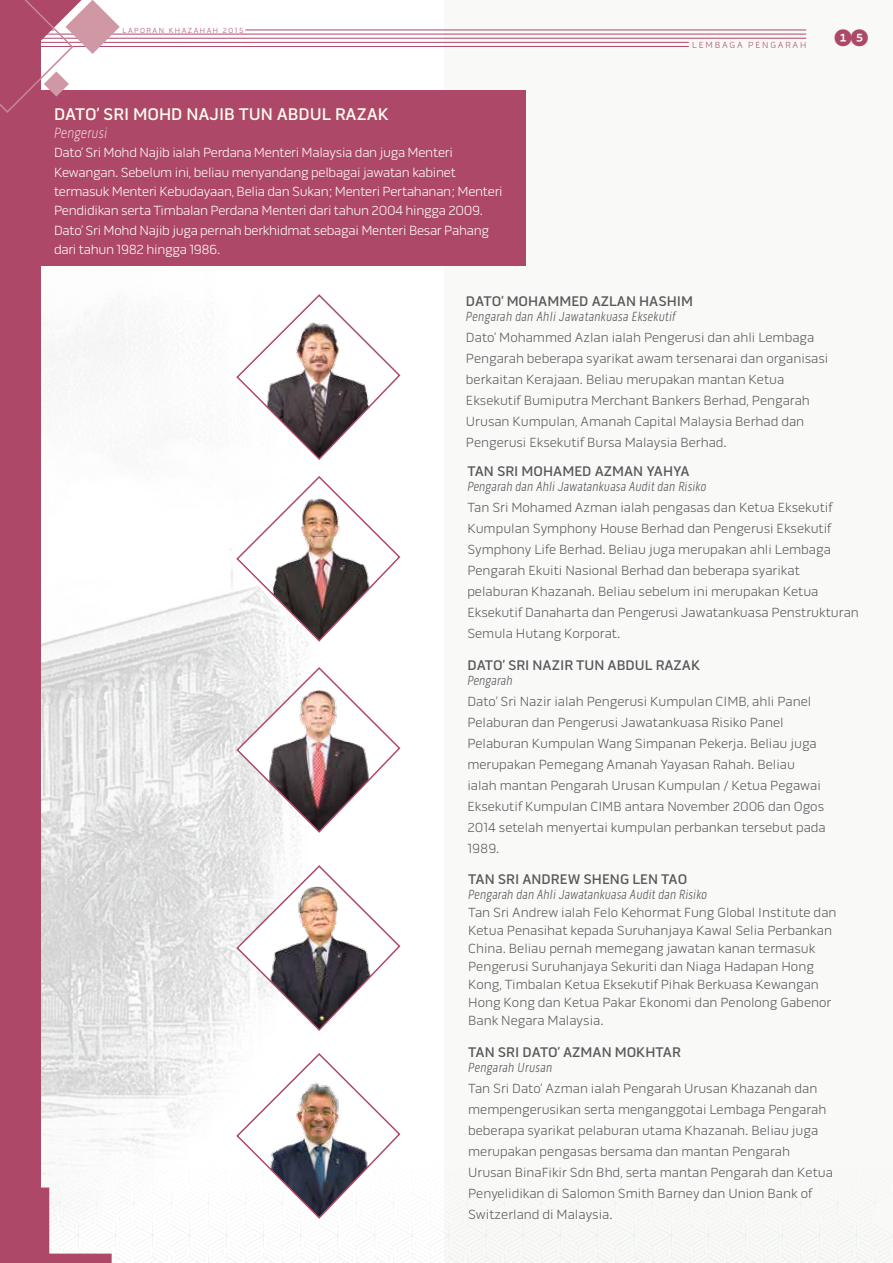
<style>
.page{position:relative;width:893px;height:1263px;background:#fff}
.page>*{position:absolute;margin:0;border:0;box-sizing:border-box;transform-origin:0 0}
.t1{font:18px "Whitney Index Black Round Bd";color:#ae4869}
.t2{font:500 17.25px "Pill Gothic 600 mg";color:#fffdee}
.t3{font:15px "Pill Gothic 300 mg Thin Obliq";color:#fff}
.t4{font:500 14.25px "Pill Gothic 600 mg";color:#58595b}
.t5{font:300 13.5px/21px "Pill Gothic 600 mg";color:#58595b}
.t6{font:300 13.5px/19.5px "Pill Gothic 600 mg";letter-spacing:-.02em;color:#fff}
.t7{font:13.5px "Pill Gothic 300 mg Light Obliq";letter-spacing:-.01em;color:#58595b}
.t8{font:300 9px "Pill Gothic 600 mg";letter-spacing:.2em;color:#ae4869}
.t9{font:300 7.5px "Pill Gothic 600 mg";letter-spacing:.2em;color:#ae4869}
</style>
<div class="page">
<div style="left:444px;top:0;width:449px;height:1263px;background:#f9faf8"></div>
<img style="left:40px;top:266px;width:268px;height:786px">
<hr style="left:0;top:38px;width:806px;height:1px;background:#ae4869">
<hr style="left:0;top:34px;width:806px;height:1px;background:#ae4869">
<hr style="left:0;top:46px;width:689px;height:1px;background:#ae4869">
<hr style="left:0;top:42px;width:689px;height:1px;background:#ae4869">
<div style="left:0;top:90px;width:525px;height:176px;background:#ae4869"></div>
<hr style="left:245px;top:30px;width:561px;height:1px;background:#ae4869">
<svg style="left:235px;top:293px;width:166px;height:168px"></svg>
<svg style="left:235px;top:666px;width:166px;height:168px"></svg>
<svg style="left:235px;top:475px;width:166px;height:168px"></svg>
<svg style="left:235px;top:864px;width:166px;height:168px"></svg>
<svg style="left:40px;top:1052px;width:853px;height:211px"></svg>
<div style="left:0;top:0;width:40px;height:1263px;background:#ae4869"></div>
<svg style="left:0;top:0;width:120px;height:113px"></svg>
<p class="t9" style="left:122px;top:26px;width:7px">lap</p>
<p class="t9" style="left:140px;top:26px;width:13px">oran</p>
<p class="t9" style="left:169px;top:26px;width:76px">k hazahah 2015</p>
<p class="t8" style="left:692px;top:39px;width:114px">LEMBAGA PENGARAH</p>
<h1 class="t1" style="left:834px;top:30px;width:36px">15</h1>
<p class="t2" style="left:54px;top:103px;width:336px">DATO’ SRI MOHD NAJIB TUN ABDUL RAZAK</p>
<p class="t3" style="left:54px;top:124px;width:55px">Pengerusi</p>
<p class="t6" style="left:54px;top:143px;width:450px">Dato’ Sri Mohd Najib ialah Perdana Menteri Malaysia dan juga Menteri Kewangan. Sebelum ini, beliau menyandang pelbagai jawatan kabinet termasuk Menteri Kebudayaan, Belia dan Sukan; Menteri Pertahanan; Menteri Pendidikan serta Timbalan Perdana Menteri dari tahun 2004 hingga 2009.<br>Dato’ Sri Mohd Najib juga pernah berkhidmat sebagai Menteri Besar Pahang dari tahun 1982 hingga 1986.</p>
<p class="t4" style="left:466px;top:292px;width:229px">DATO’ MOHAMMED AZLAN HASHIM</p>
<p class="t7" style="left:466px;top:308px;width:211px">Pengarah dan Ahli Jawatankuasa Eksekutif</p>
<p class="t5" style="left:466px;top:327px;width:364px">Dato’ Mohammed Azlan ialah Pengerusi dan ahli Lembaga Pengarah beberapa syarikat awam tersenarai dan organisasi berkaitan Kerajaan. Beliau merupakan mantan Ketua Eksekutif Bumiputra Merchant Bankers Berhad, Pengarah Urusan Kumpulan, Amanah Capital Malaysia Berhad dan Pengerusi Eksekutif Bursa Malaysia Berhad.</p>
<p class="t4" style="left:467px;top:463px;width:224px">TAN SRI MOHAMED AZMAN YAHYA</p>
<p class="t7" style="left:467px;top:478px;width:241px">Pengarah dan Ahli Jawatankuasa Audit dan Risiko</p>
<p class="t5" style="left:467px;top:497px;width:393px">Tan Sri Mohamed Azman ialah pengasas dan Ketua Eksekutif Kumpulan Symphony House Berhad dan Pengerusi Eksekutif Symphony Life Berhad. Beliau juga merupakan ahli Lembaga Pengarah Ekuiti Nasional Berhad dan beberapa syarikat pelaburan Khazanah. Beliau sebelum ini merupakan Ketua Eksekutif Danaharta dan Pengerusi Jawatankuasa Penstrukturan Semula H utang Korporat.</p>
<p class="t4" style="left:467px;top:657px;width:234px">DATO’ SRI NAZIR TUN ABDUL RAZAK</p>
<p class="t7" style="left:467px;top:673px;width:47px">Pengarah</p>
<p class="t5" style="left:467px;top:691px;width:360px">Dato’ Sri Nazir ialah Pengerusi Kumpulan CIMB, ahli Panel Pelaburan dan Pengerusi Jawatankuasa Risiko Panel Pelaburan Kumpulan Wang Simpanan Pekerja. Beliau juga merupakan Pemegang Amanah Yayasan Rahah. Beliau ialah mantan Pengarah Urusan Kumpulan / Ketua Pegawai Eksekutif Kumpulan CIMB antara November 2006 dan Ogos 2014 setelah menyertai kumpulan perbankan tersebut pada 1989.</p>
<p class="t4" style="left:468px;top:870px;width:221px">TAN SRI ANDREW SHENG LEN TAO</p>
<p class="t7" style="left:468px;top:886px;width:241px">Pengarah dan Ahli Jawatankuasa Audit dan Risiko</p>
<p class="t5" style="left:468px;top:903px;width:370px;line-height:18px">Tan Sri Andrew ialah Felo Kehormat Fung Global Institute dan Ketua Penasihat kepada Suruhanjaya Kawal Selia Perbankan China. Beliau pernah memegang jawatan kanan termasuk Pengerusi Suruhanjaya Sekuriti dan Niaga Hadapan Hong Kong, Timbalan Ketua Eksekutif Pihak Berkuasa Kewangan Hong Kong dan Ketua Pakar Ekonomi dan Penolong Gabenor Bank Negara Malaysia.</p>
<p class="t4" style="left:468px;top:1043px;width:214px">TAN SRI DATO’ AZMAN MOKHTAR</p>
<p class="t7" style="left:468px;top:1059px;width:86px">Pengarah Urusan</p>
<p class="t5" style="left:468px;top:1078px;width:366px">Tan Sri Dato’ Azman ialah Pengarah Urusan Khazanah dan mempengerusikan serta menganggotai Lembaga Pengarah beberapa syarikat pelaburan utama Khazanah. Beliau juga merupakan pengasas bersama dan mantan Pengarah Urusan BinaFikir Sdn Bhd, serta mantan Pengarah dan Ketua Penyelidikan di Salomon Smith Barney dan Union Bank of Switzerland di Malaysia.</p>
</div>
